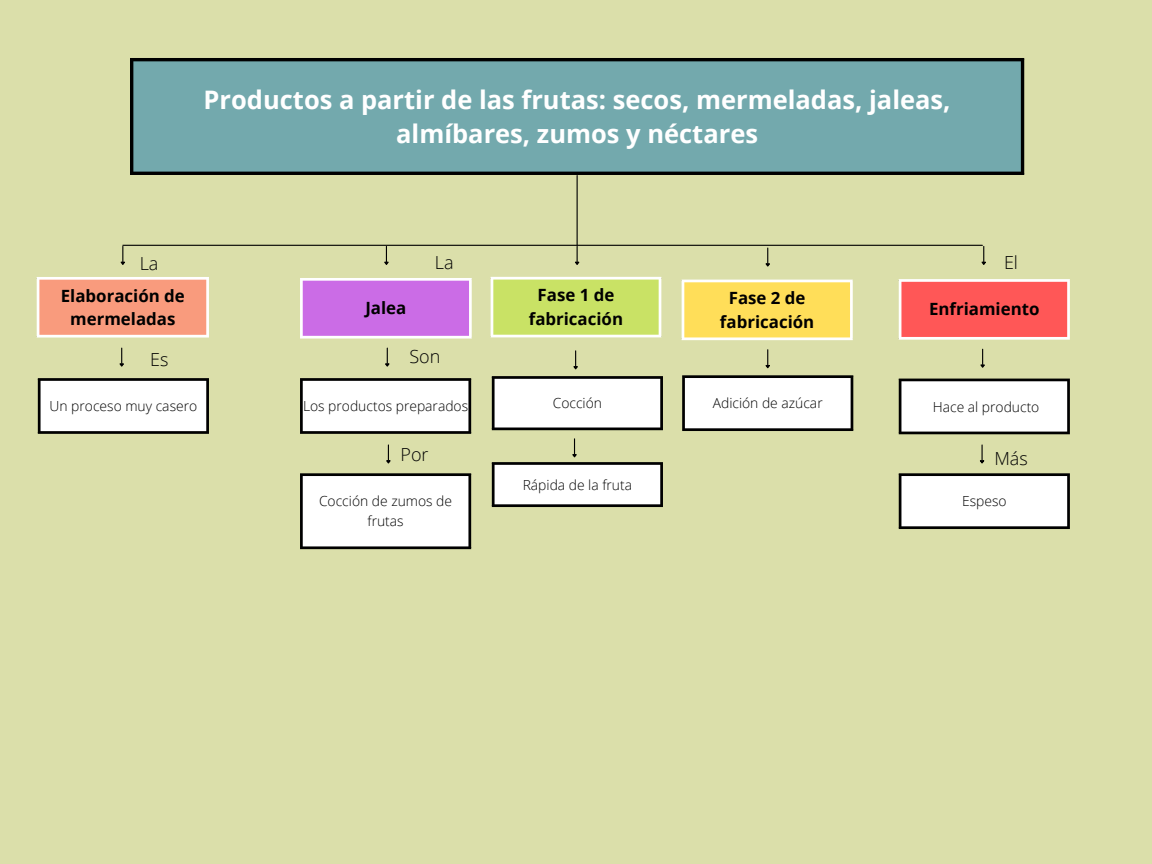
<style>
.page{position:relative;width:1152px;height:864px;background:#dbdfaa}
.page>*{position:absolute;margin:0;border:0;box-sizing:border-box;transform-origin:0 0}
.t1{font:700 25.5px/34.8px "Open Sans";color:#fff;text-align:center}
.t2{font:300 18px "Open Sans";color:#000}
.t3{font:700 16.8px/23.5px "Open Sans";color:#000;text-align:center}
.t4{font:300 13.8px/19.2px "Open Sans";color:#000;text-align:center}
</style>
<div class="page">
<div style="left:131px;top:59px;width:892px;height:115px;background:#73a9ad"></div>
<hr style="left:130px;top:61px;width:3px;height:111px;background:#000">
<hr style="left:1021px;top:61px;width:3px;height:111px;background:#000">
<hr style="left:130px;top:58px;width:894px;height:3px;background:#000">
<hr style="left:130px;top:172px;width:894px;height:3px;background:#000">
<div style="left:38px;top:278px;width:170px;height:58px;background:#f99b7d"></div>
<hr style="left:37px;top:280px;width:2px;height:55px;background:#fff">
<hr style="left:206px;top:280px;width:3px;height:55px;background:#fff">
<hr style="left:37px;top:277px;width:172px;height:3px;background:#fff">
<hr style="left:37px;top:335px;width:172px;height:3px;background:#fff">
<div style="left:39px;top:379px;width:169px;height:54px;background:#fff"></div>
<hr style="left:38px;top:381px;width:3px;height:50px;background:#000">
<hr style="left:206px;top:381px;width:3px;height:50px;background:#000">
<hr style="left:38px;top:378px;width:171px;height:3px;background:#000">
<hr style="left:38px;top:431px;width:171px;height:3px;background:#000">
<div style="left:301px;top:379px;width:169px;height:54px;background:#fff"></div>
<hr style="left:300px;top:381px;width:3px;height:50px;background:#000">
<hr style="left:468px;top:381px;width:3px;height:50px;background:#000">
<hr style="left:300px;top:378px;width:171px;height:3px;background:#000">
<hr style="left:300px;top:431px;width:171px;height:3px;background:#000">
<div style="left:683px;top:376px;width:169px;height:54px;background:#fff"></div>
<hr style="left:682px;top:378px;width:3px;height:50px;background:#000">
<hr style="left:851px;top:378px;width:2px;height:50px;background:#000">
<hr style="left:682px;top:375px;width:171px;height:3px;background:#000">
<hr style="left:682px;top:428px;width:171px;height:3px;background:#000">
<div style="left:900px;top:380px;width:169px;height:53px;background:#fff"></div>
<hr style="left:899px;top:381px;width:2px;height:51px;background:#000">
<hr style="left:1067px;top:381px;width:3px;height:51px;background:#000">
<hr style="left:899px;top:379px;width:171px;height:2px;background:#000">
<hr style="left:899px;top:432px;width:171px;height:2px;background:#000">
<div style="left:301px;top:474px;width:169px;height:74px;background:#fff"></div>
<hr style="left:300px;top:476px;width:3px;height:70px;background:#000">
<hr style="left:468px;top:476px;width:3px;height:70px;background:#000">
<hr style="left:300px;top:473px;width:171px;height:3px;background:#000">
<hr style="left:300px;top:546px;width:171px;height:3px;background:#000">
<div style="left:900px;top:474px;width:169px;height:54px;background:#fff"></div>
<hr style="left:899px;top:476px;width:2px;height:50px;background:#000">
<hr style="left:1067px;top:476px;width:3px;height:50px;background:#000">
<hr style="left:899px;top:473px;width:171px;height:3px;background:#000">
<hr style="left:899px;top:526px;width:171px;height:3px;background:#000">
<div style="left:493px;top:463px;width:169px;height:43px;background:#fff"></div>
<hr style="left:492px;top:465px;width:3px;height:39px;background:#000">
<hr style="left:660px;top:465px;width:3px;height:39px;background:#000">
<hr style="left:492px;top:462px;width:171px;height:3px;background:#000">
<hr style="left:492px;top:504px;width:171px;height:3px;background:#000">
<div style="left:493px;top:377px;width:169px;height:52px;background:#fff"></div>
<hr style="left:492px;top:379px;width:3px;height:49px;background:#000">
<hr style="left:660px;top:379px;width:3px;height:49px;background:#000">
<hr style="left:492px;top:376px;width:171px;height:3px;background:#000">
<hr style="left:492px;top:428px;width:171px;height:2px;background:#000">
<div style="left:301px;top:279px;width:170px;height:58px;background:#cb6ce6"></div>
<hr style="left:300px;top:281px;width:3px;height:55px;background:#fff">
<hr style="left:469px;top:281px;width:3px;height:55px;background:#fff">
<hr style="left:300px;top:278px;width:172px;height:3px;background:#fff">
<hr style="left:300px;top:336px;width:172px;height:3px;background:#fff">
<div style="left:683px;top:281px;width:169px;height:58px;background:#ffde59"></div>
<hr style="left:682px;top:282px;width:2px;height:55px;background:#fff">
<hr style="left:850px;top:282px;width:3px;height:55px;background:#fff">
<hr style="left:682px;top:280px;width:171px;height:2px;background:#fff">
<hr style="left:682px;top:337px;width:171px;height:3px;background:#fff">
<div style="left:900px;top:280px;width:169px;height:59px;background:#ff5757"></div>
<hr style="left:899px;top:282px;width:2px;height:55px;background:#fff">
<hr style="left:1067px;top:282px;width:3px;height:55px;background:#fff">
<hr style="left:899px;top:279px;width:171px;height:3px;background:#fff">
<hr style="left:899px;top:337px;width:171px;height:3px;background:#fff">
<svg style="left:120px;top:246px;width:5px;height:19px"></svg>
<svg style="left:119px;top:348px;width:5px;height:19px"></svg>
<svg style="left:385px;top:348px;width:5px;height:19px"></svg>
<svg style="left:765px;top:350px;width:5px;height:19px"></svg>
<svg style="left:980px;top:349px;width:5px;height:19px"></svg>
<svg style="left:386px;top:445px;width:5px;height:19px"></svg>
<svg style="left:979px;top:445px;width:6px;height:19px"></svg>
<svg style="left:573px;top:351px;width:5px;height:19px"></svg>
<svg style="left:384px;top:246px;width:5px;height:19px"></svg>
<svg style="left:765px;top:248px;width:5px;height:19px"></svg>
<svg style="left:981px;top:246px;width:5px;height:19px"></svg>
<hr style="left:123px;top:245px;width:859px;height:1px;background:#000">
<hr style="left:577px;top:176px;width:1px;height:69px;background:#000">
<svg style="left:572px;top:439px;width:5px;height:19px"></svg>
<div style="left:492px;top:278px;width:168px;height:58px;background:#c9e265"></div>
<hr style="left:491px;top:280px;width:2px;height:55px;background:#fff">
<hr style="left:659px;top:280px;width:2px;height:55px;background:#fff">
<hr style="left:491px;top:277px;width:170px;height:3px;background:#fff">
<hr style="left:491px;top:335px;width:170px;height:2px;background:#fff">
<svg style="left:575px;top:246px;width:5px;height:19px"></svg>
<p class="t1" style="left:204px;top:81px;width:749px">Productos a partir de las frutas: secos, mermeladas, jaleas, almíbares, zumos y néctares</p>
<p class="t2" style="left:140px;top:251px;width:20px">La</p>
<p class="t2" style="left:1004px;top:249px;width:15px">El</p>
<p class="t3" style="left:529px;top:283px;width:96px">Fase 1 de fabricación</p>
<p class="t2" style="left:435px;top:249px;width:20px">La</p>
<p class="t3" style="left:61px;top:284px;width:126px;line-height:22.5px">Elaboración de mermeladas</p>
<p class="t3" style="left:365px;top:296px;width:43px">Jalea</p>
<p class="t3" style="left:720px;top:286px;width:96px">Fase 2 de fabricación</p>
<p class="t3" style="left:929px;top:297px;width:112px">Enfriamiento</p>
<p class="t2" style="left:150px;top:347px;width:20px">Es</p>
<p class="t2" style="left:409px;top:344px;width:32px">Son</p>
<p class="t4" style="left:553px;top:393px;width:51px">Cocción</p>
<p class="t4" style="left:50px;top:396px;width:149px">Un proceso muy casero</p>
<p class="t4" style="left:303px;top:396px;width:167px">Los productos preparados</p>
<p class="t4" style="left:713px;top:393px;width:111px">Adición de azúcar</p>
<p class="t4" style="left:933px;top:397px;width:108px">Hace al producto</p>
<p class="t2" style="left:401px;top:442px;width:30px">Por</p>
<p class="t4" style="left:523px;top:475px;width:111px">Rápida de la fruta</p>
<p class="t2" style="left:994px;top:446px;width:35px">Más</p>
<p class="t4" style="left:319px;top:491px;width:135px">Cocción de zumos de frutas</p>
<p class="t4" style="left:962px;top:491px;width:46px">Espeso</p>
</div>
